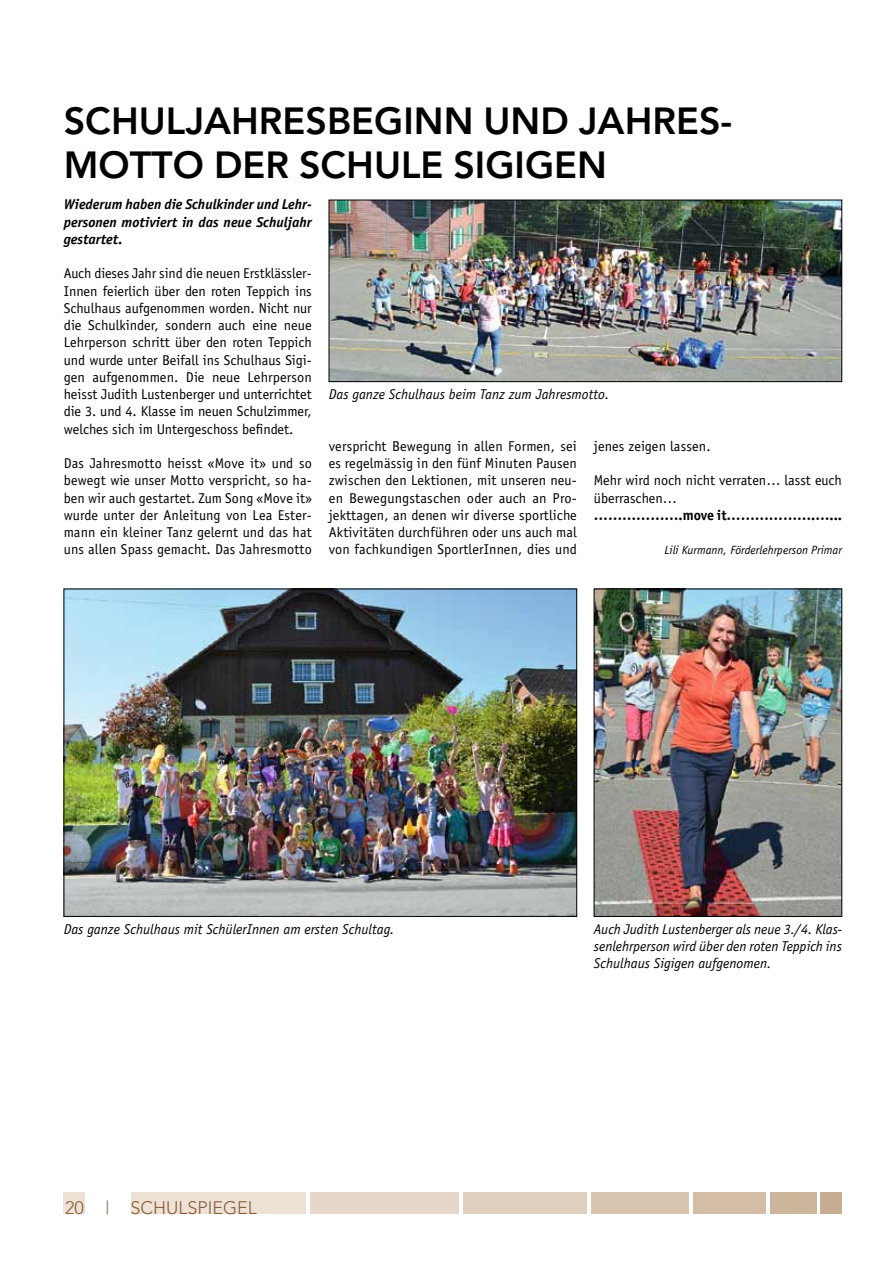
<style>
.page{position:relative;width:893px;height:1263px;background:#fff}
.page>*{position:absolute;margin:0;border:0;box-sizing:border-box;transform-origin:0 0}
.t1{font:800 37.5px/43.5px "Avenir";color:#000}
.t2{font:300 18px "Avenir";color:#865d36}
.t3{font:14.25px/17.2px "Officina Sans";color:#000}
.t4{font:italic 14.25px/17.2px "Officina Sans";color:#000;text-align:justify}
.t5{font:italic 700 14.25px/17.2px "Officina Sans";color:#000;text-align:justify}
.t6{font:700 14.25px "Officina Sans";letter-spacing:-.01em;color:#000}
.t7{font:italic 12px "Officina Sans";color:#000}
</style>
<div class="page">
<div style="left:64px;top:1193px;width:21px;height:21px;background:#eee2d6"></div>
<div style="left:132px;top:1193px;width:174px;height:21px;background:#eee2d6"></div>
<div style="left:310px;top:1193px;width:149px;height:21px;background:#e6d8c9"></div>
<div style="left:463px;top:1193px;width:124px;height:21px;background:#e0cfbc"></div>
<div style="left:591px;top:1193px;width:98px;height:21px;background:#d9c6b1"></div>
<div style="left:693px;top:1193px;width:72px;height:21px;background:#d3bda7"></div>
<div style="left:770px;top:1193px;width:46px;height:21px;background:#cdb59c"></div>
<div style="left:821px;top:1193px;width:21px;height:21px;background:#c6ac91"></div>
<img style="left:331px;top:202px;width:509px;height:178px">
<div style="left:329px;top:200px;width:513px;height:182px;border:1px solid #000"></div>
<img style="left:66px;top:591px;width:509px;height:323px">
<img style="left:596px;top:591px;width:244px;height:324px">
<div style="left:594px;top:589px;width:248px;height:328px;border:1px solid #000"></div>
<h1 class="t1" style="left:64px;top:99px;width:670px;text-indent:195px">RESBEGINN UND JAH RES-<br>MOTTO DER SCH ULE SIGIGEN</h1>
<p class="t5" style="left:64px;top:196px;width:250px">Wiederum haben die Schulkinder und Lehr&shy;personen motiviert in das neue Schuljahr gestartet.</p>
<p class="t3" style="left:64px;top:265px;width:250px">Auch dieses Jahr sind die neuen Erstklässler-Innen feierlich über den roten Teppich ins Schulhaus aufgenommen worden. Nicht nur die Schulkinder, sondern auch eine neue Lehrperson schritt über den roten Teppich und wurde unter Beifall ins Schulhaus Sigi&shy;gen aufgenommen. Die neue Lehrperson heisst Judith Lustenberger und unterrichtet die 3. und 4. Klasse im neuen Schulzimmer, welches sich im Untergeschoss befindet.</p>
<p class="t3" style="left:64px;top:455px;width:250px;text-align:justify">Das Jahresmotto heisst «Move it» und so bewegt wie unser Motto verspricht, so ha&shy;ben wir auch gestartet. Zum Song «Move it» wurde unter der Anleitung von Lea Ester&shy;mann ein kleiner Tanz gelernt und das hat uns allen Spass gemacht. Das Jahresmotto</p>
<h1 class="t1" style="left:64px;top:99px;width:147px">SCH ULJAH</h1>
<p class="t4" style="left:329px;top:386px;width:282px">Das ganze Schulhaus beim Tanz zum Jahresmotto.</p>
<p class="t3" style="left:329px;top:437px;width:250px;text-align:justify">verspricht Bewegung in allen Formen, sei es regelmässig in den fünf Minuten Pausen zwischen den Lektionen, mit unseren neu&shy;en Bewegungstaschen oder auch an Pro&shy;jekttagen, an denen wir diverse sportliche Aktivitäten durchführen oder uns auch mal von fachkundigen SportlerInnen, dies und</p>
<p class="t3" style="left:594px;top:437px;width:118px">jenes zeigen lassen.</p>
<p class="t3" style="left:594px;top:472px;width:250px">Mehr wird noch nicht verraten… lasst euch überraschen…</p>
<p class="t6" style="left:594px;top:506px;width:250px">……………….move it……………….…...</p>
<p class="t7" style="left:664px;top:543px;width:179px">Lili Kurmann, Förderlehrperson Primar</p>
<p class="t4" style="left:64px;top:920px;width:332px">Das ganze Schulhaus mit SchülerInnen am ersten Schultag.</p>
<p class="t4" style="left:594px;top:920px;width:250px">Auch Judith Lustenberger als neue 3./4. Klas&shy;senlehrperson wird über den roten Teppich ins Schulhaus Sigigen aufgenomen.</p>
<p class="t2" style="left:65px;top:1197px;width:193px">20 | SCHULSPIEGEL</p>
</div>
